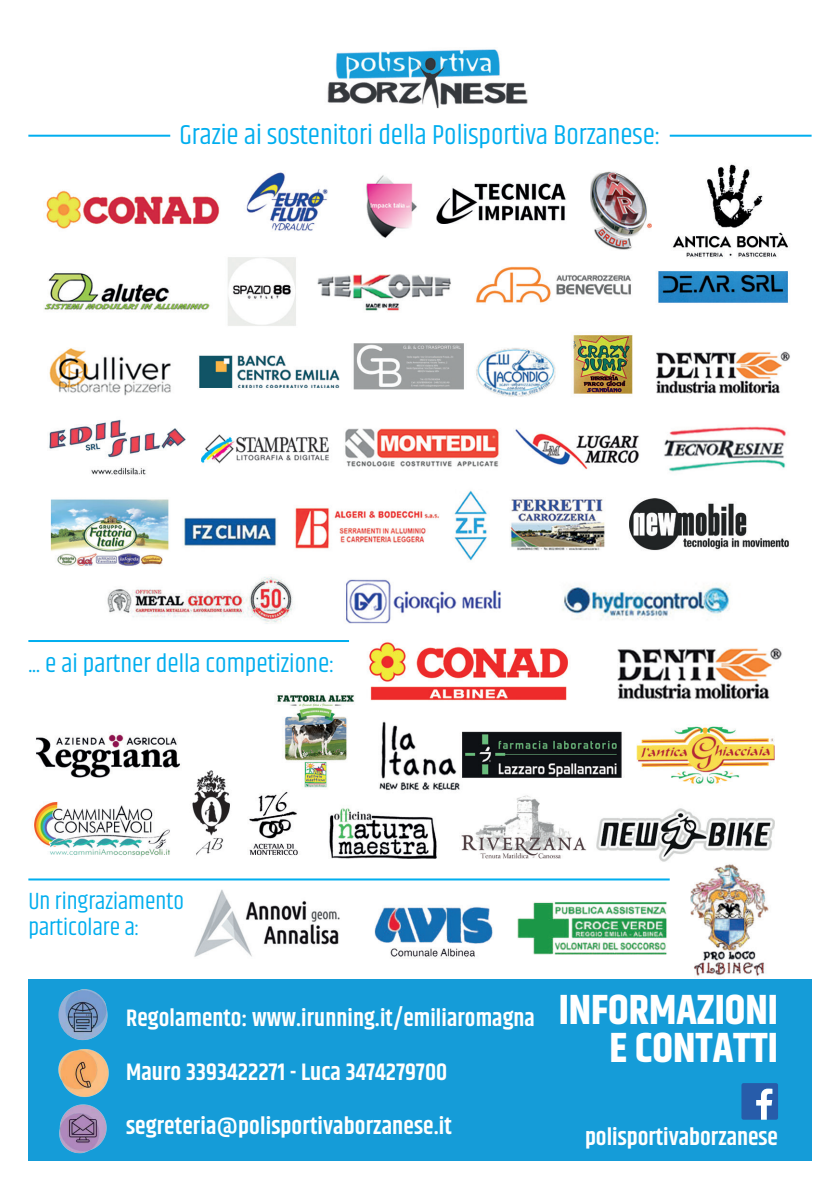
<style>
.page{position:relative;width:840px;height:1191px;background:#fff}
.page>*{position:absolute;margin:0;border:0;box-sizing:border-box;transform-origin:0 0}
.t1{font:700 42px/38px "Khand";color:#fff;text-align:right}
.t2{font:28px "Khand";color:#00aeef}
.t3{font:26px "Khand";color:#00aeef}
.t4{font:600 24px "Khand";letter-spacing:.005em;color:#fff}
.t5{font:24px/26px "Khand";color:#00aeef}
</style>
<div class="page">
<img style="left:28px;top:49px;width:784px;height:1112px">
<hr style="left:28px;top:878px;width:641px;height:2px;background:#00aeef">
<hr style="left:669px;top:135px;width:142px;height:2px;background:#00aeef">
<hr style="left:28px;top:640px;width:321px;height:2px;background:#00aeef">
<hr style="left:28px;top:135px;width:142px;height:2px;background:#00aeef">
<div style="left:28px;top:979px;width:783px;height:181px;background:#159cd8"></div>
<img style="left:58px;top:989px;width:50px;height:51px">
<img style="left:58px;top:1049px;width:51px;height:48px">
<img style="left:59px;top:1104px;width:48px;height:49px">
<svg style="left:741px;top:1083px;width:36px;height:36px"></svg>
<p class="t2" style="left:179px;top:118px;width:482px">Grazie ai sostenitori della Polisportiva Borzanese:</p>
<p class="t3" style="left:28px;top:647px;width:307px">... e ai partner della competizione:</p>
<p class="t5" style="left:28px;top:889px;width:157px">Un ringraziamento particolare a:</p>
<p class="t4" style="left:126px;top:1001px;width:410px">Regolamento: www.irunning.it/emiliaromagna</p>
<p class="t4" style="left:126px;top:1055px;width:322px">Mauro 3393422271 - Luca 3474279700</p>
<p class="t4" style="left:126px;top:1109px;width:327px">segreteria@polisportivaborzanese.it</p>
<h1 class="t1" style="left:558px;top:992px;width:221px">INFORMAZIONI<br>E CONTATTI</h1>
<p class="t4" style="left:584px;top:1121px;width:194px">polisportivaborzanese</p>
</div>
